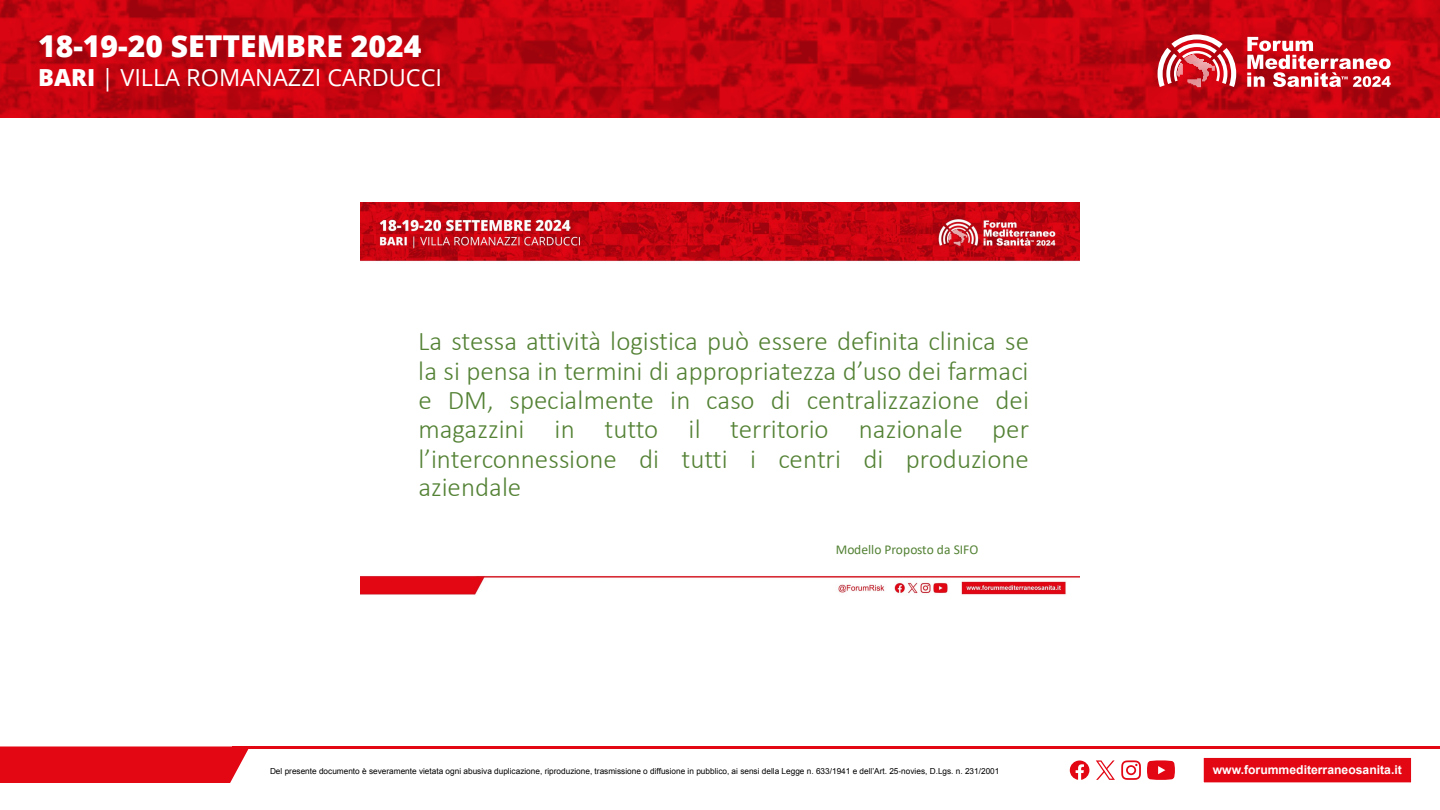
<style>
.page{position:relative;width:1440px;height:810px;background:#fff}
.page>*{position:absolute;margin:0;border:0;box-sizing:border-box;transform-origin:0 0}
.t1{font:800 30.08px "Open Sans";color:#fff}
.t2{font:300 27px/29.2px "Calibri";color:#548235;text-align:justify}
.t3{font:23.55px "Open Sans";color:#fff}
.t4{font:13.5px "Calibri";color:#548235}
.t5{font:700 12.15px "Arial";color:#fff}
.t6{font:8.25px "Arial";color:#000}
.s1{font-weight:800}
</style>
<div class="page">
<div style="left:0;top:746px;width:249px;height:37px;background:#e30613"></div>
<hr style="left:232px;top:746px;width:1208px;height:3px;background:#e30613">
<div style="left:1203px;top:757px;width:209px;height:27px;background:#e30613;border:1px solid #fff"></div>
<svg style="left:1121px;top:760px;width:20px;height:20px"></svg>
<svg style="left:1147px;top:760px;width:28px;height:20px"></svg>
<svg style="left:1070px;top:761px;width:19px;height:19px"></svg>
<svg style="left:1096px;top:760px;width:19px;height:20px"></svg>
<svg style="left:0;top:0;width:1440px;height:117px;background:#c2040f"></svg>
<svg style="left:1158px;top:34px;width:78px;height:53px"></svg>
<svg style="left:1247px;top:37px;width:144px;height:50px"></svg>
<img style="left:360px;top:202px;width:720px;height:393px">
<p class="t1" style="left:38px;top:24px;width:385px">18-19-20 SETTEMBRE 2024</p>
<p class="t3" style="left:38px;top:62px;width:406px"><span class="s1">BARI</span> | VILLA ROMANAZZI CARDUCCI</p>
<p class="t2" style="left:418px;top:327px;width:612px">La stessa attività logistica può essere definita clinica se la si pensa in termini di appropriatezza d’uso dei farmaci e DM, specialmente in caso di centralizzazione dei magazzini in tutto il territorio nazionale per l’interconnessione di tutti i centri di produzione aziendale</p>
<p class="t4" style="left:836px;top:540px;width:144px">Modello Proposto da SIFO</p>
<p class="t6" style="left:270px;top:766px;width:731px">Del presente documento è severamente vietata ogni abusiva duplicazione, riproduzione, trasmissione o diffusione in pubblico, ai sensi della Legge n. 633/1941 e dell’Art. 25-novies, D.Lgs. n. 231/2001</p>
<p class="t5" style="left:1213px;top:762px;width:191px">www.forummediterraneosanita.it</p>
</div>
